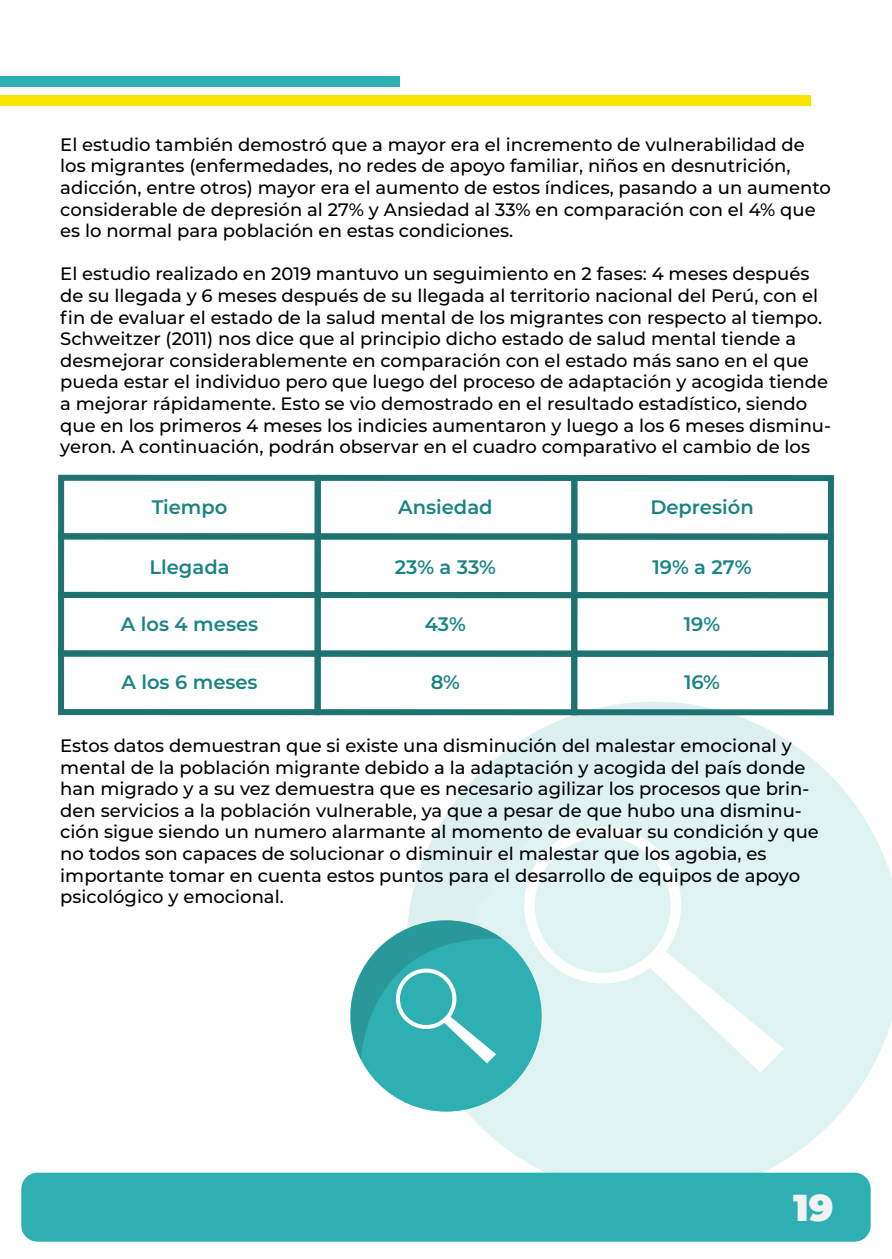
<style>
.page{position:relative;width:892px;height:1259px;background:#fff}
.page>*{position:absolute;margin:0;border:0;box-sizing:border-box;transform-origin:0 0}
.t1{font:900 37.5px "Montserrat";color:#f2f2f2}
.t2{font:600 19.5px "Montserrat";color:#1a8484}
.t3{font:500 18px/21.6px "Montserrat";color:#000}
</style>
<div class="page">
<svg style="left:406px;top:701px;width:486px;height:496px;fill:#dff3f3"></svg>
<svg style="left:406px;top:702px;width:394px;height:361px;fill:#dff3f3"></svg>
<svg style="left:524px;top:826px;width:260px;height:246px;background:#e3f4f4"></svg>
<div style="left:21px;top:1172px;width:849px;height:69px;background:#2eafb1;border-radius:16px"></div>
<div style="left:58px;top:475px;width:263px;height:64px;border:6px solid #1e7272"></div>
<div style="left:315px;top:475px;width:262px;height:64px;border:6px solid #1e7272"></div>
<div style="left:571px;top:475px;width:263px;height:64px;border:6px solid #1e7272"></div>
<div style="left:58px;top:533px;width:263px;height:65px;border:6px solid #1e7272"></div>
<div style="left:315px;top:533px;width:262px;height:65px;border:6px solid #1e7272"></div>
<div style="left:571px;top:533px;width:263px;height:65px;border:6px solid #1e7272"></div>
<div style="left:58px;top:592px;width:263px;height:64px;border:6px solid #1e7272"></div>
<div style="left:315px;top:592px;width:262px;height:64px;border:6px solid #1e7272"></div>
<div style="left:571px;top:592px;width:263px;height:65px;border:6px solid #1e7272"></div>
<div style="left:58px;top:650px;width:263px;height:65px;border:6px solid #1e7272"></div>
<div style="left:315px;top:650px;width:262px;height:65px;border:6px solid #1e7272"></div>
<div style="left:571px;top:650px;width:263px;height:65px;border:6px solid #1e7272"></div>
<div style="left:0;top:95px;width:810px;height:11px;background:#f9e600"></div>
<div style="left:0;top:76px;width:399px;height:10px;background:#2eafb1"></div>
<div style="left:350px;top:920px;width:191px;height:191px;background:#2eafb1;border-radius:50%"></div>
<svg style="left:350px;top:920px;width:152px;height:143px"></svg>
<p class="t3" style="left:60px;top:133px;width:772px">El estudio también demostró que a mayor era el incremento de vulnerabilidad de los migrantes (enfermedades, no redes de apoyo familiar, niños en desnutrición, adicción, entre otros) mayor era el aumento de estos índices, pasando a un aumento considerable de depresión al 27% y Ansiedad al 33% en comparación con el 4% que es lo normal para población en estas condiciones.</p>
<p class="t3" style="left:60px;top:262px;width:772px">El estudio realizado en 2019 mantuvo un seguimiento en 2 fases: 4 meses después de su llegada y 6 meses después de su llegada al territorio nacional del Perú, con el fin de evaluar el estado de la salud mental de los migrantes con respecto al tiempo.<br>Schweitzer (2011) nos dice que al principio dicho estado de salud mental tiende a desmejorar considerablemente en comparación con el estado más sano en el que pueda estar el individuo pero que luego del proceso de adaptación y acogida tiende a mejorar rápidamente. Esto se vio demostrado en el resultado estadístico, siendo que en los primeros 4 meses los indicies aumentaron y luego a los 6 meses disminu&shy;yeron. A continuación, podrán observar en el cuadro comparativo el cambio de los</p>
<p class="t2" style="left:152px;top:493px;width:77px">Tiempo</p>
<p class="t2" style="left:398px;top:493px;width:96px">Ansiedad</p>
<p class="t2" style="left:650px;top:493px;width:105px">Depresión</p>
<p class="t2" style="left:149px;top:553px;width:82px">Llegada</p>
<p class="t2" style="left:395px;top:553px;width:103px">23% a 33%</p>
<p class="t2" style="left:652px;top:553px;width:101px">19% a 27%</p>
<p class="t2" style="left:121px;top:610px;width:139px">A los 4 meses</p>
<p class="t2" style="left:425px;top:610px;width:42px">43%</p>
<p class="t2" style="left:684px;top:610px;width:38px">19%</p>
<p class="t2" style="left:121px;top:669px;width:138px">A los 6 meses</p>
<p class="t2" style="left:431px;top:669px;width:31px">8%</p>
<p class="t2" style="left:684px;top:669px;width:38px">16%</p>
<p class="t3" style="left:60px;top:734px;width:760px">Estos datos demuestran que si existe una disminución del malestar emocional y mental de la población migrante debido a la adaptación y acogida del país donde han migrado y a su vez demuestra que es necesario agilizar los procesos que brin&shy;den servicios a la población vulnerable, ya que a pesar de que hubo una disminu&shy;ción sigue siendo un numero alarmante al momento de evaluar su condición y que no todos son capaces de solucionar o disminuir el malestar que los agobia, es importante tomar en cuenta estos puntos para el desarrollo de equipos de apoyo psicológico y emocional.</p>
<h1 class="t1" style="left:793px;top:1179px;width:42px">19</h1>
</div>
